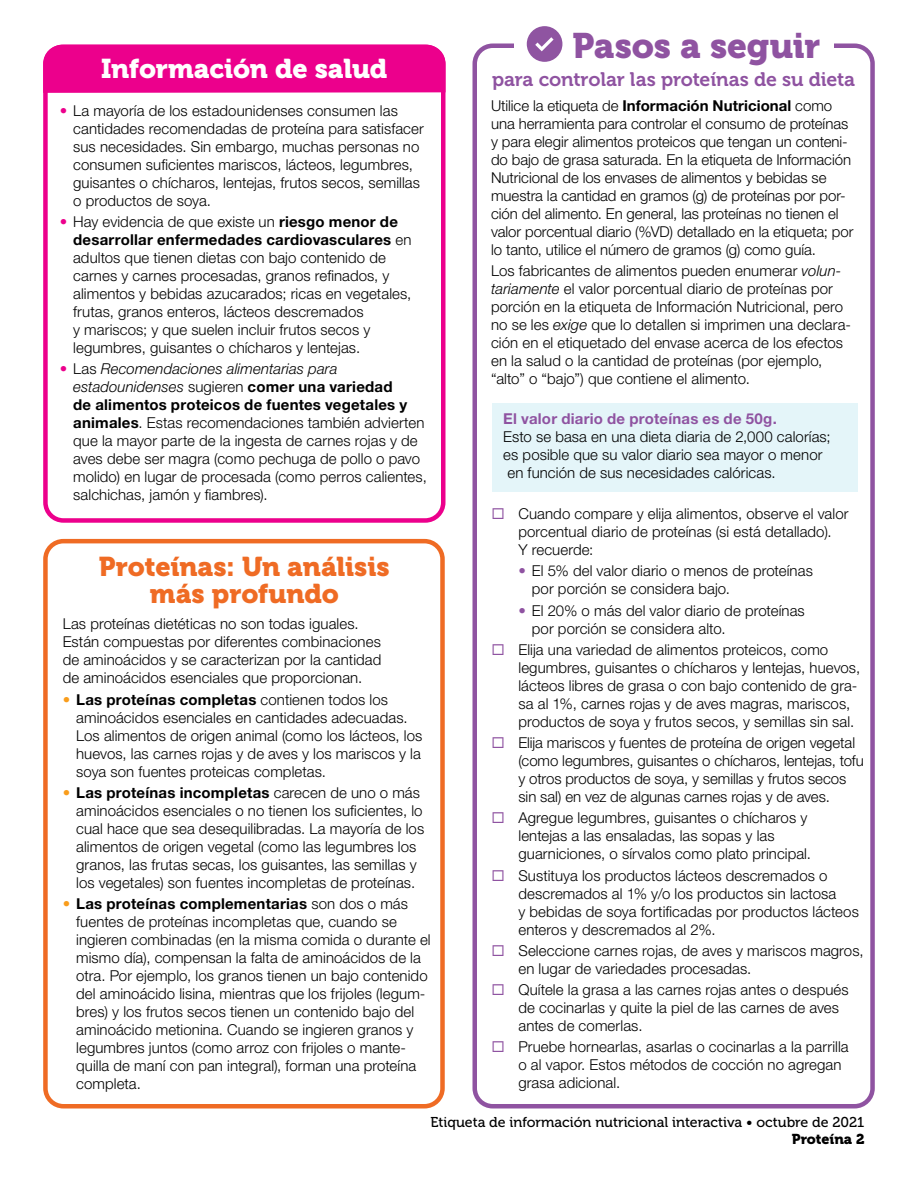
<style>
.page{position:relative;width:918px;height:1188px;background:#fff}
.page>*{position:absolute;margin:0;border:0;box-sizing:border-box;transform-origin:0 0}
.t1{font:35.25px "Museo 900";letter-spacing:-.005em;color:#8f53a1}
.t2{font:27px/27px "Museo 900";letter-spacing:-.005em;color:#ef6b24;text-align:center}
.t3{font:27px "Museo 900";letter-spacing:-.005em;color:#fff}
.t4{font:19.5px "Museo 700";letter-spacing:-.005em;color:#8f53a1}
.t5{font:300 15px/18px "Helvetica Neue LT Std";letter-spacing:.005em;color:#000}
.t6{font:700 15px "Helvetica Neue LT Std";letter-spacing:.015em;color:#8f53a1}
.t7{font:14.25px "Museo 500";color:#000}
.t8{font:14.25px "Museo 900";color:#000}
.s1{font-weight:700}
.s2{font-style:italic}
.s3{color:#8f53a1}
.s4{color:#ec008c}
.s5{font-weight:700;color:#f99d1c}
</style>
<div class="page">
<div style="left:43px;top:44px;width:403px;height:479px;border:4px solid #ec008c;border-radius:18px"></div>
<div style="left:43px;top:45px;width:403px;height:48px;background:#ec008c"></div>
<div style="left:472px;top:43px;width:403px;height:1065px;border:4px solid #8f53a1;border-radius:18px"></div>
<div style="left:43px;top:539px;width:402px;height:569px;border:4px solid #ef6b24;border-radius:18px"></div>
<div style="left:492px;top:403px;width:365px;height:89px;background:#e4f5f9"></div>
<div style="left:514px;top:26px;width:319px;height:34px;background:#fff"></div>
<div style="left:527px;top:26px;width:35px;height:36px;background:#8f54a1;border-radius:50%"></div>
<svg style="left:535px;top:37px;width:19px;height:14px"></svg>
<h2 class="t1" style="left:573px;top:26px;width:249px">Pasos a seguir</h2>
<h3 class="t4" style="left:492px;top:68px;width:365px">para controlar las proteínas de su dieta</h3>
<p class="t5" style="left:491px;top:96px;width:364px">Utilice la etiqueta de <span class="s1">Información Nutricional</span> como una herramienta para controlar el consumo de proteínas y para elegir alimentos proteicos que tengan un conteni&shy;do bajo de grasa saturada. En la etiqueta de Información Nutricional de los envases de alimentos y bebidas se muestra la cantidad en gramos (g) de proteínas por por&shy;ción del alimento. En general, las proteínas no tienen el valor porcentual diario (%VD) detallado en la etiqueta; por lo tanto, utilice el número de gramos (g) como guía.</p>
<p class="t5" style="left:491px;top:262px;width:361px">Los fabricantes de alimentos pueden enumerar <span class="s2">volun&shy;tariamente</span> el valor porcentual diario de proteínas por porción en la etiqueta de Información Nutricional, pero no se les <span class="s2">exige</span> que lo detallen si imprimen una declara&shy;ción en el etiquetado del envase acerca de los efectos en la salud o la cantidad de proteínas (por ejemplo, “alto” o “bajo”) que contiene el alimento.</p>
<h4 class="t6" style="left:503px;top:410px;width:275px">El valor diario de proteínas es de 50g.</h4>
<p class="t5" style="left:503px;top:428px;width:329px">Esto se basa en una dieta diaria de 2,000 calorías; es posible que su valor diario sea mayor o menor en función de sus necesidades calóricas.</p>
<p class="t5" style="left:518px;top:504px;width:332px">Cuando compare y elija alimentos, observe el valor porcentual diario de proteínas (si está detallado).<br>Y recuerde:</p>
<p class="t5" style="left:532px;top:562px;width:282px;text-indent:-14px"><span class="s3">•</span> El 5% del valor diario o menos de proteínas por porción se considera bajo.</p>
<p class="t5" style="left:532px;top:601px;width:274px;text-indent:-14px"><span class="s3">•</span> El 20% o más del valor diario de proteínas por porción se considera alto.</p>
<p class="t5" style="left:518px;top:640px;width:343px">Elija una variedad de alimentos proteicos, como legumbres, guisantes o chícharos y lentejas, huevos, lácteos libres de grasa o con bajo contenido de gra&shy;sa al 1%, carnes rojas y de aves magras, mariscos, productos de soya y frutos secos, y semillas sin sal.</p>
<p class="t5" style="left:518px;top:733px;width:347px">Elija mariscos y fuentes de proteína de origen vegetal (como legumbres, guisantes o chícharos, lentejas, tofu y otros productos de soya, y semillas y frutos secos sin sal) en vez de algunas carnes rojas y de aves.</p>
<p class="t5" style="left:518px;top:809px;width:294px">Agregue legumbres, guisantes o chícharos y lentejas a las ensaladas, las sopas y las guarniciones, o sírvalos como plato principal.</p>
<p class="t5" style="left:518px;top:866px;width:342px">Sustituya los productos lácteos descremados o descremados al 1% y/o los productos sin lactosa<br>y bebidas de soya fortificadas por productos lácteos enteros y descremados al 2%.</p>
<p class="t5" style="left:518px;top:941px;width:347px">Seleccione carnes rojas, de aves y mariscos magros, en lugar de variedades procesadas.</p>
<p class="t5" style="left:518px;top:980px;width:332px">Quítele la grasa a las carnes rojas antes o después de cocinarlas y quite la piel de las carnes de aves antes de comerlas.</p>
<p class="t5" style="left:518px;top:1038px;width:332px">Pruebe hornearlas, asarlas o cocinarlas a la parrilla o al vapor. Estos métodos de cocción no agregan grasa adicional.</p>
<p class="t7" style="left:430px;top:1115px;width:436px">Etiqueta de información nutricional interactiva • octubre de 2021</p>
<p class="t8" style="left:792px;top:1131px;width:74px">Proteína 2</p>
<h2 class="t3" style="left:101px;top:54px;width:288px">Información de salud</h2>
<p class="t5" style="left:73px;top:101px;width:352px;text-indent:-14px"><span class="s4">•</span> La mayoría de los estadounidenses consumen las cantidades recomendadas de proteína para satisfacer sus necesidades. Sin embargo, muchas personas no consumen suficientes mariscos, lácteos, legumbres, guisantes o chícharos, lentejas, frutos secos, semillas o productos de soya.</p>
<p class="t5" style="left:73px;top:212px;width:340px;text-indent:-14px"><span class="s4">•</span> Hay evidencia de que existe un <span class="s1">riesgo menor de desarrollar enfermedades cardiovasculares</span> en adultos que tienen dietas con bajo contenido de carnes y carnes procesadas, granos refinados, y alimentos y bebidas azucarados; ricas en vegetales, frutas, granos enteros, lácteos descremados<br>y mariscos; y que suelen incluir frutos secos y legumbres, guisantes o chícharos y lentejas.</p>
<p class="t5" style="left:73px;top:360px;width:355px;text-indent:-14px"><span class="s4">•</span> Las <span class="s2">Recomendaciones alimentarias para estadounidenses</span> sugieren <span class="s1">comer una variedad<br>de alimentos proteicos de fuentes vegetales y animales</span>. Estas recomendaciones también advierten que la mayor parte de la ingesta de carnes rojas y de aves debe ser magra (como pechuga de pollo o pavo molido) en lugar de procesada (como perros calientes, salchichas, jamón y fiambres).</p>
<h2 class="t2" style="left:99px;top:553px;width:292px">Proteínas: Un análisis más profundo</h2>
<p class="t5" style="left:63px;top:615px;width:320px">Las proteínas dietéticas no son todas iguales.<br>Están compuestas por diferentes combinaciones de aminoácidos y se caracterizan por la cantidad de aminoácidos esenciales que proporcionan.</p>
<p class="t5" style="left:76px;top:690px;width:348px;text-indent:-14px"><span class="s5">•</span> <span class="s1">Las proteínas completas</span> contienen todos los aminoácidos esenciales en cantidades adecuadas.<br>Los alimentos de origen animal (como los lácteos, los huevos, las carnes rojas y de aves y los mariscos y la soya son fuentes proteicas completas.</p>
<p class="t5" style="left:76px;top:783px;width:350px;text-indent:-14px"><span class="s5">•</span> <span class="s1">Las proteínas incompletas</span> carecen de uno o más aminoácidos esenciales o no tienen los suficientes, lo cual hace que sea desequilibradas. La mayoría de los alimentos de origen vegetal (como las legumbres los granos, las frutas secas, los guisantes, las semillas y los vegetales) son fuentes incompletas de proteínas.</p>
<p class="t5" style="left:76px;top:895px;width:356px;text-indent:-14px"><span class="s5">•</span> <span class="s1">Las proteínas complementarias</span> son dos o más fuentes de proteínas incompletas que, cuando se ingieren combinadas (en la misma comida o durante el mismo día), compensan la falta de aminoácidos de la otra. Por ejemplo, los granos tienen un bajo contenido del aminoácido lisina, mientras que los frijoles (legum&shy;bres) y los frutos secos tienen un contenido bajo del aminoácido metionina. Cuando se ingieren granos y legumbres juntos (como arroz con frijoles o mante&shy;quilla de maní con pan integral), forman una proteína completa.</p>
</div>
